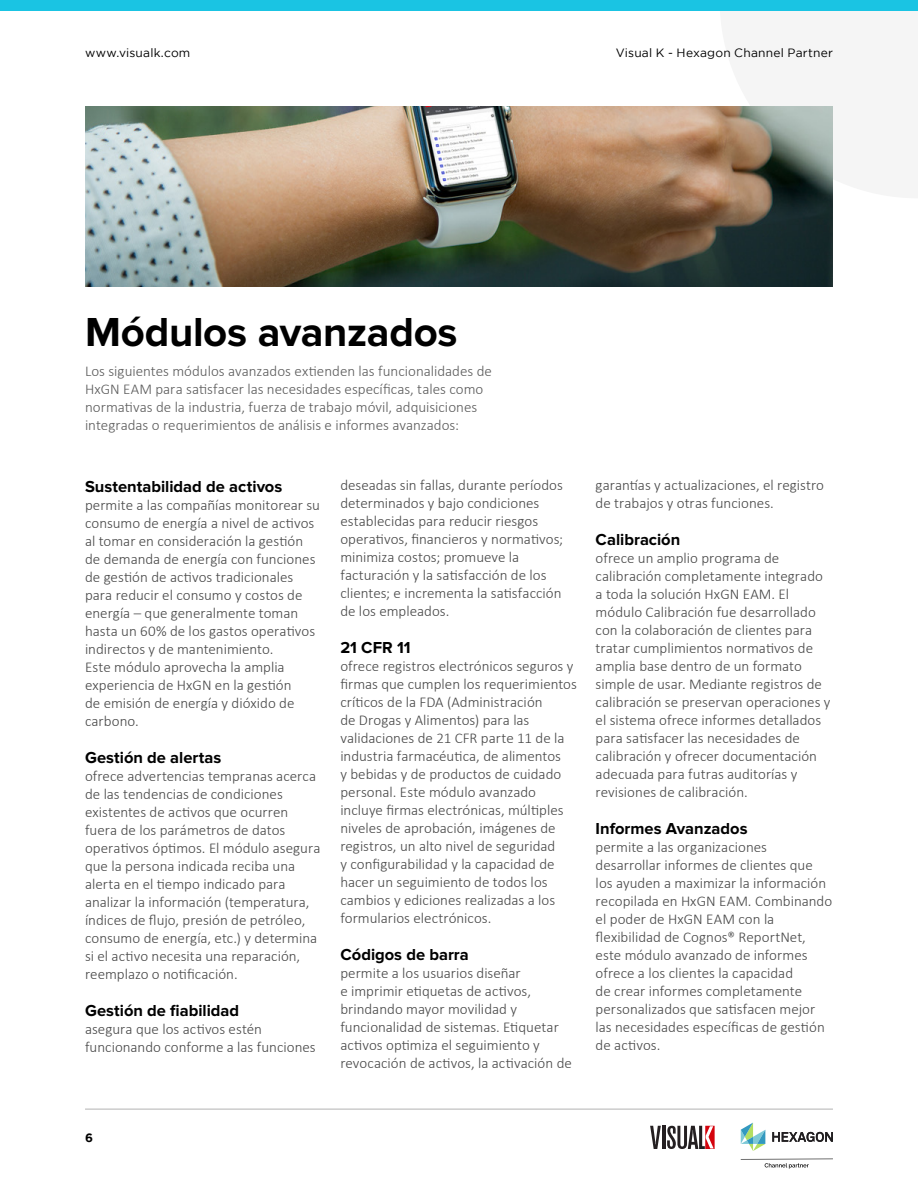
<style>
.page{position:relative;width:918px;height:1188px;background:#fff}
.page>*{position:absolute;margin:0;border:0;box-sizing:border-box;transform-origin:0 0}
.t1{font:700 42px "Proxima Nova";letter-spacing:-.01em;color:#000}
.t2{font:700 16.5px "Proxima Nova";color:#000}
.t3{font:300 15px/18px "Calibri";color:#464646}
.t4{font:300 15px/18px "Calibri";color:#5a5a5a}
.t5{font:12px "Gotham";letter-spacing:.02em;color:#000}
.t6{font:700 12px "Gotham";color:#000}
</style>
<div class="page">
<div style="left:0;top:0;width:918px;height:11px;background:#1ac4e3"></div>
<hr style="left:85px;top:1108px;width:748px;height:2px;background:#ccc">
<svg style="left:650px;top:1126px;width:11px;height:23px"></svg>
<hr style="left:662px;top:1126px;width:3px;height:23px;background:#241f21">
<svg style="left:667px;top:1126px;width:48px;height:23px"></svg>
<svg style="left:772px;top:1132px;width:61px;height:10px"></svg>
<svg style="left:741px;top:1123px;width:24px;height:28px"></svg>
<hr style="left:741px;top:1159px;width:92px;height:1px;background:#000">
<svg style="left:765px;top:1163px;width:44px;height:6px"></svg>
<img style="left:85px;top:106px;width:748px;height:180px">
<p class="t5" style="left:85px;top:46px;width:107px">www.visualk.com</p>
<p class="t5" style="left:616px;top:46px;width:219px">Visual K - Hexagon Channel Partner</p>
<h1 class="t1" style="left:85px;top:307px;width:374px">Módulos avanzados</h1>
<p class="t4" style="left:85px;top:362px;width:408px">Los siguientes módulos avanzados extienden las funcionalidades de HxGN EAM para satisfacer las necesidades específicas, tales como normativas de la industria, fuerza de trabajo móvil, adquisiciones integradas o requerimientos de análisis e informes avanzados:</p>
<p class="t2" style="left:85px;top:477px;width:199px">Sustentabilidad de activos</p>
<p class="t3" style="left:85px;top:496px;width:236px">permite a las compañías monitorear su consumo de energía a nivel de activos al tomar en consideración la gestión de demanda de energía con funciones de gestión de activos tradicionales para reducir el consumo y costos de energía – que generalmente toman hasta un 60% de los gastos operativos indirectos y de mantenimiento.<br>Este módulo aprovecha la amplia experiencia de HxGN en la gestión<br>de emisión de energía y dióxido de carbono.</p>
<p class="t2" style="left:85px;top:748px;width:138px">Gestión de alertas</p>
<p class="t3" style="left:85px;top:767px;width:237px">ofrece advertencias tempranas acerca de las tendencias de condiciones existentes de activos que ocurren fuera de los parámetros de datos operativos óptimos. El módulo asegura que la persona indicada reciba una alerta en el tiempo indicado para analizar la información (temperatura, índices de flujo, presión de petróleo, consumo de energía, etc.) y determina si el activo necesita una reparación, reemplazo o notificación.</p>
<p class="t2" style="left:85px;top:1001px;width:156px">Gestión de fiabilidad</p>
<p class="t3" style="left:85px;top:1020px;width:232px">asegura que los activos estén funcionando conforme a las funciones</p>
<p class="t3" style="left:340px;top:476px;width:224px">deseadas sin fallas, durante períodos determinados y bajo condiciones establecidas para reducir riesgos operativos, financieros y normativos; minimiza costos; promueve la facturación y la satisfacción de los clientes; e incrementa la satisfacción de los empleados.</p>
<p class="t2" style="left:340px;top:638px;width:72px">21 CFR 11</p>
<p class="t3" style="left:340px;top:657px;width:238px">ofrece registros electrónicos seguros y firmas que cumplen los requerimientos críticos de la FDA (Administración<br>de Drogas y Alimentos) para las validaciones de 21 CFR parte 11 de la industria farmacéutica, de alimentos<br>y bebidas y de productos de cuidado personal. Este módulo avanzado incluye firmas electrónicas, múltiples niveles de aprobación, imágenes de registros, un alto nivel de seguridad<br>y configurabilidad y la capacidad de hacer un seguimiento de todos los cambios y ediciones realizadas a los formularios electrónicos.</p>
<p class="t2" style="left:340px;top:945px;width:130px">Códigos de barra</p>
<p class="t3" style="left:340px;top:964px;width:233px">permite a los usuarios diseñar<br>e imprimir etiquetas de activos, brindando mayor movilidad y funcionalidad de sistemas. Etiquetar activos optimiza el seguimiento y revocación de activos, la activación de</p>
<p class="t3" style="left:596px;top:476px;width:230px">garantías y actualizaciones, el registro de trabajos y otras funciones.</p>
<p class="t2" style="left:596px;top:530px;width:86px">Calibración</p>
<p class="t3" style="left:596px;top:549px;width:236px">ofrece un amplio programa de calibración completamente integrado a toda la solución HxGN EAM. El módulo Calibración fue desarrollado con la colaboración de clientes para tratar cumplimientos normativos de amplia base dentro de un formato simple de usar. Mediante registros de calibración se preservan operaciones y el sistema ofrece informes detallados para satisfacer las necesidades de calibración y ofrecer documentación adecuada para futras auditorías y revisiones de calibración.</p>
<p class="t2" style="left:596px;top:819px;width:153px">Informes Avanzados</p>
<p class="t3" style="left:596px;top:838px;width:238px">permite a las organizaciones desarrollar informes de clientes que los ayuden a maximizar la información recopilada en HxGN EAM. Combinando el poder de HxGN EAM con la flexibilidad de Cognos® ReportNet, este módulo avanzado de informes ofrece a los clientes la capacidad<br>de crear informes completamente personalizados que satisfacen mejor las necesidades específicas de gestión de activos.</p>
<p class="t6" style="left:85px;top:1131px;width:9px">6</p>
</div>
